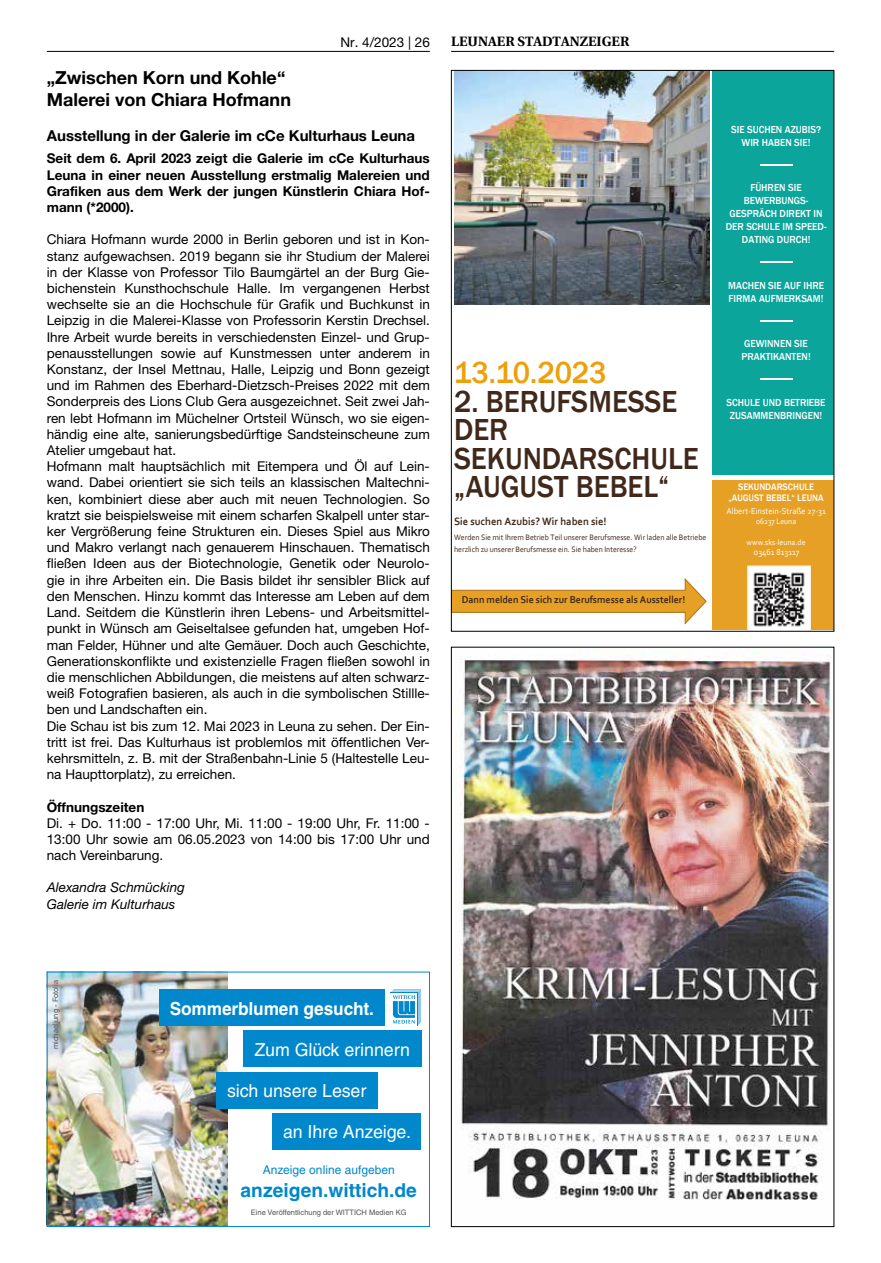
<style>
.page{position:relative;width:881px;height:1263px;background:#fff}
.page>*{position:absolute;margin:0;border:0;box-sizing:border-box;transform-origin:0 0}
.t1{font:31.35px/28.3px "Vsvkbc CID Font+F1";color:#40291b;scale:.94 1}
.t2{font:31.35px "Vsvkbc CID Font+F1";color:#eda009;scale:.94 1}
.t3{font:700 19.2px "Helvetica LT";color:#0087cc}
.t4{font:700 18px/21.6px "Helvetica Neue LT";color:#000}
.t5{font:18px "Helvetica LT";letter-spacing:.005em;color:#fff}
.t6{font:700 18px "Helvetica LT";color:#fff;scale:.95 1}
.t7{font:700 15px "Helvetica Neue LT";color:#000}
.t8{font:13.5px/16.2px "Helvetica Neue LT";color:#000}
.t9{font:700 13.5px/16.2px "Helvetica Neue LT";color:#000;text-align:justify}
.t10{font:italic 13.5px/16.2px "Helvetica Neue LT";color:#000}
.t11{font:700 13.5px "Utopia";color:#000}
.t12{font:12px "Helvetica LT";color:#0087cc}
.t13{font:11.1px "Bxkrrh CID Font+F2";color:#40291b;scale:.94 1}
.t14{font:10.5px/13px "Vsvkbc CID Font+F1";color:#fff;text-align:center;scale:.94 1}
.t15{font:10.5px "Bxkrrh CID Font+F2";color:#40291b;scale:.94 1}
.t16{font:9.6px/10.9px "Vsvkbc CID Font+F1";color:#fff;text-align:center;scale:.94 1}
.t17{font:9px "Gvchbv CID Font+F3";color:#fff;scale:.94 1}
.t18{font:8.25px/12px "Gvchbv CID Font+F3";color:#40291b;scale:.94 1}
.t19{font:8.25px "Gvchbv CID Font+F3";color:#fff;scale:.94 1}
.t20{font:7.5px "Helvetica LT";color:#575756}
</style>
<div class="page">
<hr style="left:47px;top:51px;width:382px;height:1px;background:#000">
<hr style="left:451px;top:51px;width:382px;height:1px;background:#000">
<div style="left:712px;top:71px;width:121px;height:404px;background:#0ca59c"></div>
<hr style="left:759px;top:164px;width:33px;height:1px;background:#fff">
<hr style="left:759px;top:262px;width:33px;height:1px;background:#fff">
<hr style="left:759px;top:320px;width:33px;height:1px;background:#fff">
<hr style="left:759px;top:379px;width:33px;height:1px;background:#fff">
<div style="left:712px;top:480px;width:121px;height:150px;background:#e6a025"></div>
<img style="left:454px;top:72px;width:255px;height:232px">
<svg style="left:453px;top:578px;width:253px;height:47px"></svg>
<img style="left:747px;top:566px;width:62px;height:63px">
<img style="left:455px;top:649px;width:376px;height:551px">
<img style="left:49px;top:974px;width:178px;height:251px">
<div style="left:47px;top:972px;width:382px;height:255px;border:1px solid #0087cc"></div>
<div style="left:159px;top:989px;width:225px;height:37px;background:#0087cc"></div>
<div style="left:243px;top:1031px;width:178px;height:36px;background:#0087cc"></div>
<div style="left:216px;top:1072px;width:161px;height:36px;background:#0087cc"></div>
<svg style="left:391px;top:989px;width:30px;height:36px"></svg>
<div style="left:272px;top:1113px;width:149px;height:36px;background:#0087cc"></div>
<p class="t8" style="left:340px;top:34px;width:91px">Nr. 4/2023 | 26</p>
<p class="t11" style="left:451px;top:34px;width:179px">LEUNAER STADTANZEIGER</p>
<h3 class="t4" style="left:47px;top:67px;width:245px">„Zwischen Korn und Kohle“<br>Malerei von Chiara Hofmann</h3>
<p class="t7" style="left:47px;top:126px;width:369px">Ausstellung in der Galerie im cCe Kulturhaus Leuna</p>
<p class="t9" style="left:47px;top:150px;width:384px">Seit dem 6. April 2023 zeigt die Galerie im cCe Kulturhaus Leuna in einer neuen Ausstellung erstmalig Malereien und Grafiken aus dem Werk der jungen Künstlerin Chiara Hof&shy;mann (*2000).</p>
<p class="t8" style="left:47px;top:231px;width:384px">Chiara Hofmann wurde 2000 in Berlin geboren und ist in Kon&shy;stanz aufgewachsen. 2019 begann sie ihr Studium der Malerei in der Klasse von Professor Tilo Baumgärtel an der Burg Gie&shy;bichenstein Kunsthochschule Halle. Im vergangenen Herbst wechselte sie an die Hochschule für Grafik und Buchkunst in Leipzig in die Malerei-Klasse von Professorin Kerstin Drechsel.<br>Ihre Arbeit wurde bereits in verschiedensten Einzel- und Grup&shy;penausstellungen sowie auf Kunstmessen unter anderem in Konstanz, der Insel Mettnau, Halle, Leipzig und Bonn gezeigt und im Rahmen des Eberhard-Dietzsch-Preises 2022 mit dem Sonderpreis des Lions Club Gera ausgezeichnet. Seit zwei Jah&shy;ren lebt Hofmann im Müchelner Ortsteil Wünsch, wo sie eigen&shy;händig eine alte, sanierungsbedürftige Sandsteinscheune zum Atelier umgebaut hat.<br>Hofmann malt hauptsächlich mit Eitempera und Öl auf Lein&shy;wand. Dabei orientiert sie sich teils an klassischen Maltechni&shy;ken, kombiniert diese aber auch mit neuen Technologien. So kratzt sie beispielsweise mit einem scharfen Skalpell unter star&shy;ker Vergrößerung feine Strukturen ein. Dieses Spiel aus Mikro und Makro verlangt nach genauerem Hinschauen. Thematisch fließen Ideen aus der Biotechnologie, Genetik oder Neurolo&shy;gie in ihre Arbeiten ein. Die Basis bildet ihr sensibler Blick auf den Menschen. Hinzu kommt das Interesse am Leben auf dem Land. Seitdem die Künstlerin ihren Lebens- und Arbeitsmittel&shy;punkt in Wünsch am Geiseltalsee gefunden hat, umgeben Hof&shy;man Felder, Hühner und alte Gemäuer. Doch auch Geschichte, Generationskonflikte und existenzielle Fragen fließen sowohl in die menschlichen Abbildungen, die meistens auf alten schwarz&shy;weiß Fotografien basieren, als auch in die symbolischen Stillle&shy;ben und Landschaften ein.<br>Die Schau ist bis zum 12. Mai 2023 in Leuna zu sehen. Der Ein&shy;tritt ist frei. Das Kulturhaus ist problemlos mit öffentlichen Ver&shy;kehrsmitteln, z. B. mit der Straßenbahn-Linie 5 (Haltestelle Leu&shy;na Haupttorplatz), zu erreichen.</p>
<p class="t9" style="left:47px;top:798px;width:99px">Öffnungszeiten</p>
<p class="t8" style="left:47px;top:815px;width:384px;text-align:justify">Di. + Do. 11:00 - 17:00 Uhr, Mi. 11:00 - 19:00 Uhr, Fr. 11:00 - 13:00 Uhr sowie am 06.05.2023 von 14:00 bis 17:00 Uhr und nach Vereinbarung.</p>
<p class="t10" style="left:47px;top:879px;width:140px">Alexandra Schmücking<br>Galerie im Kulturhaus</p>
<h1 class="t2" style="left:454px;top:353px;width:164px">13.10.2023</h1>
<h1 class="t1" style="left:454px;top:387px;width:261px">2. BERUFSMESSE<br>DER<br>SEKUNDARSCHULE „AUGUST BEBEL“</h1>
<p class="t13" style="left:454px;top:514px;width:164px">Sie suchen Azubis? Wir haben sie!</p>
<p class="t18" style="left:454px;top:531px;width:270px">Werden Sie mit Ihrem Betrieb Teil unserer Berufsmesse. Wir laden alle Betriebe herzlich zu unserer Berufsmesse ein. Sie haben Interesse?</p>
<p class="t15" style="left:461px;top:593px;width:239px">Dann melden Sie sich zur Berufsmesse als Aussteller!</p>
<p class="t14" style="left:730px;top:123px;width:97px">SIE SUCHEN AZUBIS?<br>WIR HABEN SIE!</p>
<p class="t14" style="left:725px;top:181px;width:109px">FÜHREN SIE<br>BEWERBUNGS-<br>GESPRÄCH DIREKT IN<br>DER SCHULE IM SPEED-<br>DATING DURCH!</p>
<p class="t14" style="left:727px;top:279px;width:103px;text-align:left">MACHEN SIE AUF IHRE<br>FIRMA AUFMERKSAM!</p>
<p class="t14" style="left:741px;top:337px;width:75px;text-align:left">GEWINNEN SIE<br>PRAKTIKANTEN!</p>
<p class="t14" style="left:726px;top:396px;width:107px">SCHULE UND BETRIEBE<br>ZUSAMMENBRINGEN!</p>
<p class="t16" style="left:728px;top:482px;width:103px">SEKUNDARSCHULE „AUGUST BEBEL“ LEUNA</p>
<p class="t17" style="left:726px;top:506px;width:107px">Albert-Einstein-Straße 27-31</p>
<p class="t19" style="left:755px;top:516px;width:44px">06237 Leuna</p>
<p class="t19" style="left:746px;top:537px;width:64px">www.sks-leuna.de</p>
<p class="t17" style="left:753px;top:547px;width:50px">03461 813117</p>
<p class="t20" style="left:51px;top:1049px;width:70px;rotate:-90deg">michaeljung - Fotolia</p>
<h3 class="t6" style="left:170px;top:997px;width:217px">Sommerblumen gesucht.</h3>
<h3 class="t5" style="left:254px;top:1039px;width:157px">Zum Glück erinnern</h3>
<h3 class="t5" style="left:227px;top:1080px;width:141px">sich unsere Leser</h3>
<h3 class="t5" style="left:283px;top:1121px;width:130px">an Ihre Anzeige.</h3>
<p class="t12" style="left:263px;top:1162px;width:133px">Anzeige online aufgeben</p>
<h2 class="t3" style="left:240px;top:1178px;width:178px">anzeigen.wittich.de</h2>
<p class="t20" style="left:251px;top:1208px;width:157px">Eine Veröffentlichung der WITTICH Medien KG</p>
</div>
